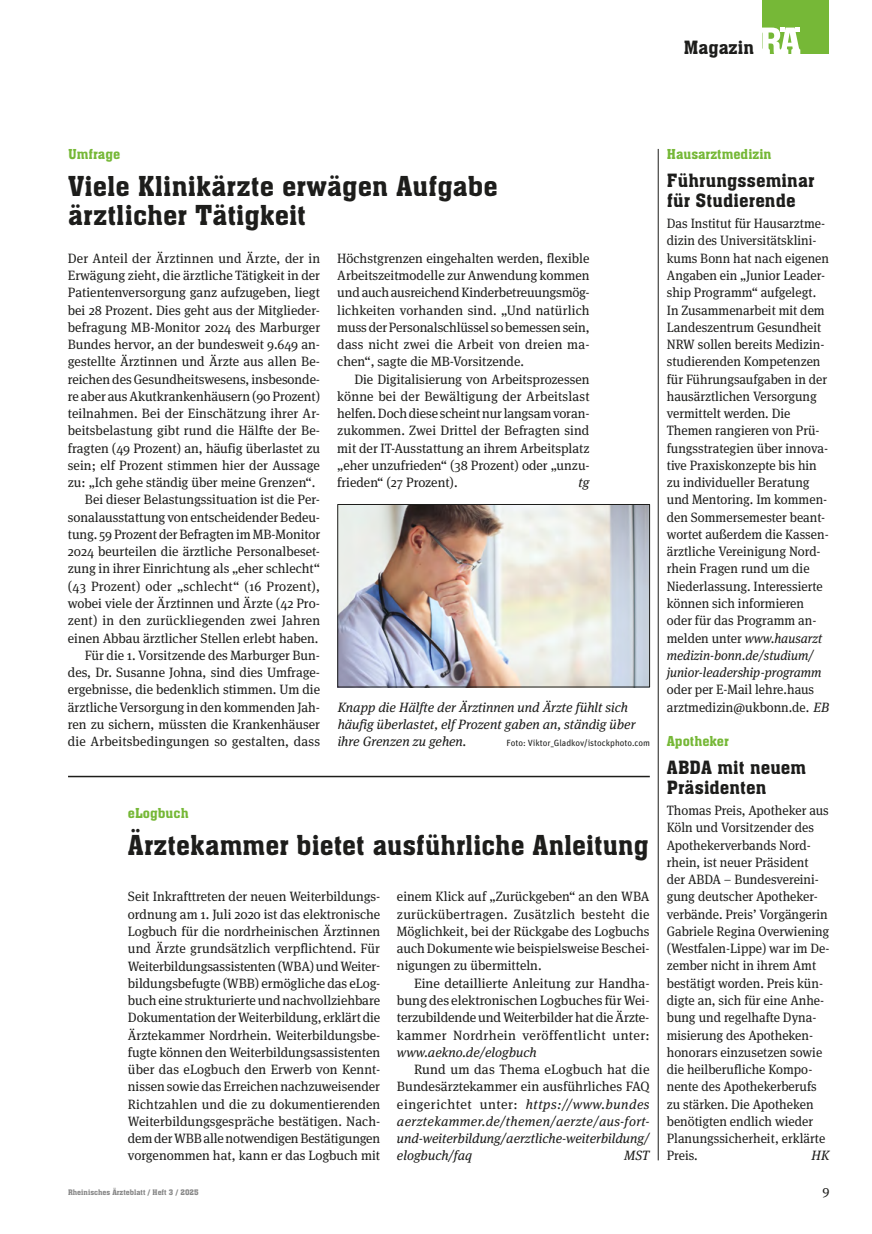
<style>
.page{position:relative;width:872px;height:1234px;background:#fff}
.page>*{position:absolute;margin:0;border:0;box-sizing:border-box;transform-origin:0 0}
.t1{font:27px/28.5px "Aachen BT";color:#1d1d1b}
.t2{font:18px/19.5px "Aachen BT";letter-spacing:.005em;color:#1d1d1b}
.t3{font:13.5px/17.2px "Meta Serif Pro";color:#1d1d1b;text-align:justify}
.t4{font:13.5px/17.2px "Meta Serif Pro";color:#1d1d1b;scale:.96 1}
.t5{font:italic 13.5px/17.2px "Meta Serif Pro";color:#1d1d1b}
.t6{font:13.5px "Aachen BT";color:#76b837}
.t7{font:9px "Unit Pro";color:#1d1d1b}
.t8{font:7.5px "Aachen BT";color:#878787}
.s1{font-style:normal}
.s2{font-style:italic}
</style>
<div class="page">
<div style="left:762px;top:0;width:67px;height:54px;background:#76b837"></div>
<svg style="left:762px;top:28px;width:38px;height:26px"></svg>
<hr style="left:658px;top:149px;width:1px;height:1011px;background:#1d1d1b">
<img style="left:339px;top:506px;width:309px;height:179px">
<div style="left:337px;top:504px;width:313px;height:183px;border:1px solid #1d1d1b"></div>
<hr style="left:68px;top:775px;width:582px;height:2px;background:#1d1d1b">
<h2 class="t2" style="left:683px;top:37px;width:72px">Magazin</h2>
<p class="t6" style="left:68px;top:145px;width:54px">Umfrage</p>
<h1 class="t1" style="left:68px;top:171px;width:431px">Viele Klinikärzte erwägen Aufgabe ärztlicher Tätigkeit</h1>
<p class="t3" style="left:68px;top:249px;width:254px">Der Anteil der Ärztinnen und Ärzte, der in</p>
<p class="t3" style="left:68px;top:266px;width:254px">Erwägung zieht, die ärztliche Tätigkeit in der</p>
<p class="t3" style="left:68px;top:283px;width:254px">Patientenversorgung ganz aufzugeben, liegt</p>
<p class="t3" style="left:68px;top:300px;width:254px">bei 28 Prozent. Dies geht aus der Mitglieder-</p>
<p class="t3" style="left:68px;top:318px;width:254px">befragung MB-Monitor 2024 des Marburger</p>
<p class="t3" style="left:68px;top:335px;width:254px">Bundes hervor, an der bundesweit 9.649 an-</p>
<p class="t3" style="left:68px;top:352px;width:254px">gestellte Ärztinnen und Ärzte aus allen Be-</p>
<p class="t3" style="left:68px;top:369px;width:254px">reichen des Gesundheitswesens, insbesonde-</p>
<p class="t3" style="left:68px;top:387px;width:254px">re aber aus Akutkrankenhäusern (90 Prozent)</p>
<p class="t3" style="left:68px;top:404px;width:254px">teilnahmen. Bei der Einschätzung ihrer Ar-</p>
<p class="t3" style="left:68px;top:421px;width:254px">beitsbelastung gibt rund die Hälfte der Be-</p>
<p class="t3" style="left:68px;top:438px;width:254px">fragten (49 Prozent) an, häufig überlastet zu</p>
<p class="t3" style="left:68px;top:456px;width:253px">sein; elf Prozent stimmen hier der Aussage</p>
<p class="t3" style="left:68px;top:473px;width:249px">zu: „Ich gehe ständig über meine Grenzen“.</p>
<p class="t3" style="left:85px;top:490px;width:237px">Bei dieser Belastungssituation ist die Per-</p>
<p class="t3" style="left:68px;top:507px;width:254px">sonalausstattung von entscheidender Bedeu-</p>
<p class="t3" style="left:68px;top:525px;width:254px">tung. 59 Prozent der Befragten im MB-Monitor</p>
<p class="t3" style="left:68px;top:542px;width:254px">2024 beurteilen die ärztliche Personalbeset-</p>
<p class="t3" style="left:68px;top:559px;width:254px">zung in ihrer Einrichtung als „eher schlecht“</p>
<p class="t3" style="left:68px;top:576px;width:254px">(43 Prozent) oder „schlecht“ (16 Prozent),</p>
<p class="t3" style="left:68px;top:594px;width:254px">wobei viele der Ärztinnen und Ärzte (42 Pro-</p>
<p class="t3" style="left:68px;top:611px;width:254px">zent) in den zurückliegenden zwei Jahren</p>
<p class="t3" style="left:68px;top:628px;width:252px">einen Abbau ärztlicher Stellen erlebt haben.</p>
<p class="t3" style="left:85px;top:645px;width:237px">Für die 1. Vorsitzende des Marburger Bun-</p>
<p class="t3" style="left:68px;top:663px;width:254px">des, Dr. Susanne Johna, sind dies Umfrage-</p>
<p class="t3" style="left:68px;top:680px;width:254px">ergebnisse, die bedenklich stimmen. Um die</p>
<p class="t3" style="left:68px;top:697px;width:254px">ärztliche Versorgung in den kommenden Jah-</p>
<p class="t3" style="left:68px;top:714px;width:254px">ren zu sichern, müssten die Krankenhäuser</p>
<p class="t3" style="left:68px;top:732px;width:254px">die Arbeitsbedingungen so gestalten, dass</p>
<p class="t3" style="left:337px;top:249px;width:254px">Höchstgrenzen eingehalten werden, flexible Arbeitszeitmodelle zur Anwendung kommen und auch ausreichend Kinderbetreuungsmög&shy;lichkeiten vorhanden sind. „Und natürlich muss der Personalschlüssel so bemessen sein, dass nicht zwei die Arbeit von dreien ma&shy;chen“, sagte die MB-Vorsitzende.</p>
<p class="t3" style="left:337px;top:369px;width:254px;text-indent:17px">Die Digitalisierung von Arbeitsprozessen könne bei der Bewältigung der Arbeitslast helfen. Doch diese scheint nur langsam voran&shy;zukommen. Zwei Drittel der Befragten sind mit der IT-Ausstattung an ihrem Arbeitsplatz „eher unzufrieden“ (38 Prozent) oder „unzu&shy;frieden“ (27 Prozent).</p>
<p class="t5" style="left:578px;top:473px;width:13px">tg</p>
<p class="t5" style="left:338px;top:697px;width:299px">Knapp die Hälfte der Ärztinnen und Ärzte fühlt sich häufig überlastet, elf Prozent gaben an, ständig über ihre Grenzen zu gehen.</p>
<p class="t7" style="left:506px;top:736px;width:145px">Foto: Viktor_Gladkov/istockphoto.com</p>
<p class="t6" style="left:128px;top:804px;width:62px">eLogbuch</p>
<h1 class="t1" style="left:128px;top:830px;width:522px">Ärztekammer bietet ausführliche Anleitung</h1>
<p class="t3" style="left:128px;top:887px;width:254px">Seit Inkrafttreten der neuen Weiterbildungs&shy;ordnung am 1. Juli 2020 ist das elektronische Logbuch für die nordrheinischen Ärztinnen und Ärzte grundsätzlich verpflichtend. Für Weiterbildungsassistenten (WBA) und Weiter&shy;bildungsbefugte (WBB) ermögliche das eLog&shy;buch eine strukturierte und nachvollziehbare Dokumentation der Weiterbildung, erklärt die Ärztekammer Nordrhein. Weiterbildungsbe&shy;fugte können den Weiterbildungsassistenten über das eLogbuch den Erwerb von Kennt&shy;nissen sowie das Erreichen nachzuweisender Richtzahlen und die zu dokumentierenden Weiterbildungsgespräche bestätigen. Nach&shy;dem der WBB alle notwendigen Bestätigungen vorgenommen hat, kann er das Logbuch mit</p>
<p class="t3" style="left:397px;top:887px;width:254px">einem Klick auf „Zurückgeben“ an den WBA zurückübertragen. Zusätzlich besteht die Möglichkeit, bei der Rückgabe des Logbuchs auch Dokumente wie beispielsweise Beschei&shy;nigungen zu übermitteln.</p>
<p class="t3" style="left:397px;top:973px;width:254px;text-align:left;text-indent:17px">Eine detaillierte Anleitung zur Handha&shy;bung des elektronischen Logbuches für Wei&shy;terzubildende und Weiterbilder hat die Ärzte&shy;kammer Nordrhein veröffentlicht unter:</p>
<p class="t5" style="left:397px;top:1042px;width:141px">www.aekno.de/elogbuch</p>
<p class="t5" style="left:397px;top:1059px;width:254px;text-align:justify;text-indent:17px"><span class="s1">Rund um das Thema eLogbuch hat die Bundesärztekammer ein ausführliches FAQ eingerichtet unter:</span> https://www.bundes aerztekammer.de/themen/aerzte/aus-fort&shy;und-weiterbildung/aerztliche-weiterbildung/ elogbuch/faq</p>
<p class="t5" style="left:624px;top:1146px;width:27px">MST</p>
<p class="t6" style="left:667px;top:145px;width:106px">Hausarztmedizin</p>
<h2 class="t2" style="left:667px;top:170px;width:149px">Führungsseminar für Studierende</h2>
<p class="t4" style="left:667px;top:214px;width:171px">Das Institut für Hausarztme&shy;dizin des Universitätsklini&shy;kums Bonn hat nach eigenen<br>Angaben ein „Junior Leader&shy;ship Programm“ aufgelegt.<br>In Zusammenarbeit mit dem<br>Landeszentrum Gesundheit<br>NRW sollen bereits Medizin&shy;studierenden Kompetenzen für Führungsaufgaben in der hausärztlichen Versorgung vermittelt werden. Die<br>Themen rangieren von Prü&shy;fungsstrategien über innova&shy;tive Praxiskonzepte bis hin zu individueller Beratung und Mentoring. Im kommen&shy;den Sommersemester beant&shy;wortet außerdem die Kassen&shy;ärztliche Vereinigung Nord&shy;rhein Fragen rund um die<br>Niederlassung. Interessierte können sich informieren oder für das Programm an&shy;melden unter <span class="s2">www.hausarzt medizin-bonn.de/studium/ junior-leadership-programm</span></p>
<p class="t4" style="left:667px;top:680px;width:171px">oder per E-Mail lehre.haus arztmedizin@ukbonn.de. <span class="s2">EB</span></p>
<p class="t6" style="left:667px;top:732px;width:63px">Apotheker</p>
<h2 class="t2" style="left:667px;top:757px;width:141px">ABDA mit neuem<br>Präsidenten</h2>
<p class="t4" style="left:667px;top:801px;width:171px">Thomas Preis, Apotheker aus<br>Köln und Vorsitzender des<br>Apothekerverbands Nord&shy;rhein, ist neuer Präsident der ABDA – Bundesvereini&shy;gung deutscher Apotheker&shy;verbände. Preis’ Vorgängerin<br>Gabriele Regina Overwiening (Westfalen-Lippe) war im De&shy;zember nicht in ihrem Amt bestätigt worden. Preis kün&shy;digte an, sich für eine Anhe&shy;bung und regelhafte Dyna&shy;misierung des Apotheken&shy;honorars einzusetzen sowie die heilberufliche Kompo&shy;nente des Apothekerberufs zu stärken. Die Apotheken benötigten endlich wieder<br>Planungssicherheit, erklärte<br>Preis.</p>
<p class="t5" style="left:811px;top:1146px;width:19px">HK</p>
<p class="t8" style="left:68px;top:1187px;width:132px">Rheinisches Ärzteblatt / Heft 3 / 2025</p>
<p class="t3" style="left:822px;top:1180px;width:9px">9</p>
</div>
